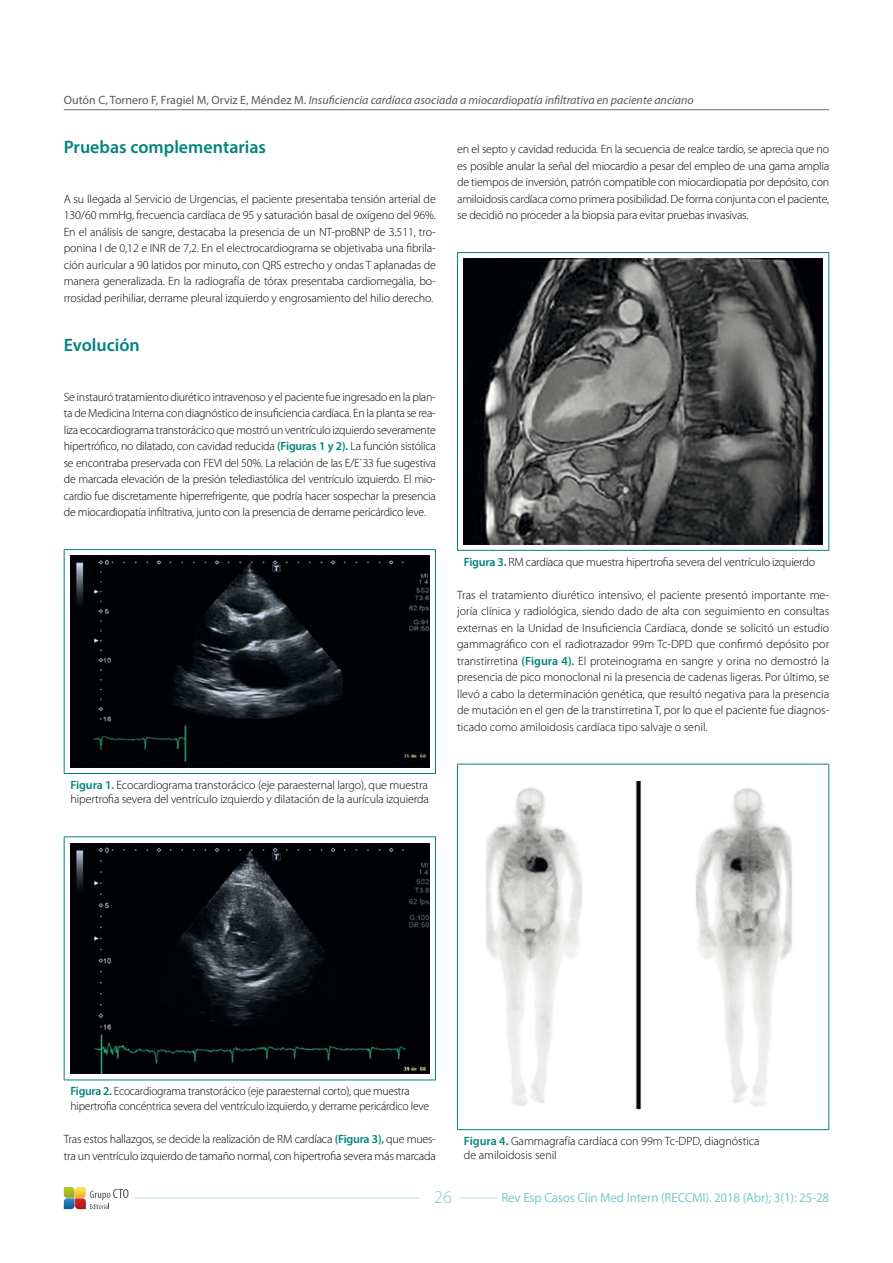
<style>
.page{position:relative;width:893px;height:1263px;background:#fff}
.page>*{position:absolute;margin:0;border:0;box-sizing:border-box;transform-origin:0 0}
.t1{font:600 18px "Myriad Pro";color:#00837b}
.t2{font:300 18px "Myriad Pro";color:#7cc8c9}
.t3{font:13.2px "Myriad Pro";letter-spacing:-.01em;color:#7cc8c9}
.t4{font:300 12px/16.5px "Myriad Pro";letter-spacing:-.02em;color:#000;text-align:justify}
.t5{font:italic 12px "Myriad Pro";color:#58585a}
.t6{font:300 12px/14.4px "Myriad Pro";color:#000}
.s1{font-style:normal}
.s2{font-weight:600;color:#00837b}
</style>
<div class="page">
<hr style="left:64px;top:109px;width:765px;height:1px;background:#707172">
<hr style="left:134px;top:1198px;width:285px;height:1px;background:#b9dfdf">
<hr style="left:460px;top:1198px;width:38px;height:1px;background:#b9dfdf">
<svg style="left:64px;top:1187px;width:65px;height:22px"></svg>
<div style="left:64px;top:550px;width:371px;height:223px;background:linear-gradient(to right,#fff,#fff)"></div>
<hr style="left:64px;top:549px;width:372px;height:1px;background:#00837b">
<hr style="left:64px;top:550px;width:1px;height:223px;background:#00837b">
<hr style="left:435px;top:550px;width:1px;height:223px;background:#00837b">
<hr style="left:64px;top:773px;width:372px;height:1px;background:#00837b">
<img style="left:70px;top:556px;width:359px;height:211px">
<hr style="left:64px;top:836px;width:372px;height:1px;background:#00837b">
<hr style="left:64px;top:837px;width:1px;height:242px;background:#00837b">
<hr style="left:435px;top:837px;width:1px;height:242px;background:#00837b">
<hr style="left:64px;top:1079px;width:372px;height:1px;background:#00837b">
<img style="left:70px;top:843px;width:359px;height:231px">
<hr style="left:457px;top:252px;width:372px;height:1px;background:#00837b">
<hr style="left:457px;top:253px;width:1px;height:297px;background:#00837b">
<hr style="left:828px;top:253px;width:1px;height:297px;background:#00837b">
<hr style="left:457px;top:550px;width:372px;height:1px;background:#00837b">
<img style="left:463px;top:259px;width:360px;height:285px">
<hr style="left:457px;top:764px;width:372px;height:1px;background:#00837b">
<hr style="left:457px;top:764px;width:1px;height:365px;background:#00837b">
<hr style="left:828px;top:764px;width:1px;height:365px;background:#00837b">
<hr style="left:457px;top:1129px;width:372px;height:1px;background:#00837b">
<img style="left:486px;top:781px;width:306px;height:329px">
<p class="t5" style="left:64px;top:92px;width:631px"><span class="s1">Outón C, Tornero F, Fragiel M, Orviz E, Méndez M.</span> Insuficiencia cardíaca asociada a miocardiopatía infiltrativa en paciente anciano</p>
<h1 class="t1" style="left:64px;top:136px;width:204px">Pruebas complementarias</h1>
<p class="t4" style="left:64px;top:190px;width:374px">A su llegada al Servicio de Urgencias, el paciente presentaba tensión arterial de 130/60 mmHg, frecuencia cardíaca de 95 y saturación basal de oxígeno del 96%.<br>En el análisis de sangre, destacaba la presencia de un NT-proBNP de 3.511, tro&shy;ponina I de 0,12 e INR de 7,2. En el electrocardiograma se objetivaba una fibrila&shy;ción auricular a 90 latidos por minuto, con QRS estrecho y ondas T aplanadas de manera generalizada. En la radiografía de tórax presentaba cardiomegalia, bo&shy;rrosidad perihiliar, derrame pleural izquierdo y engrosamiento del hilio derecho.</p>
<h1 class="t1" style="left:64px;top:334px;width:78px">Evolución</h1>
<p class="t4" style="left:64px;top:388px;width:374px">Se instauró tratamiento diurético intravenoso y el paciente fue ingresado en la plan&shy;ta de Medicina Interna con diagnóstico de insuficiencia cardíaca. En la planta se rea&shy;liza ecocardiograma transtorácico que mostró un ventrículo izquierdo severamente hipertrófico, no dilatado, con cavidad reducida <span class="s2">(Figuras 1 y 2).</span> La función sistólica se encontraba preservada con FEVI del 50%. La relación de las E/E`33 fue sugestiva de marcada elevación de la presión telediastólica del ventrículo izquierdo. El mio&shy;cardio fue discretamente hiperrefrigente, que podría hacer sospechar la presencia de miocardiopatía infiltrativa, junto con la presencia de derrame pericárdico leve.</p>
<p class="t4" style="left:71px;top:778px;width:360px;line-height:14.4px"><span class="s2">Figura 1.</span> Ecocardiograma transtorácico (eje paraesternal largo), que muestra hipertrofia severa del ventrículo izquierdo y dilatación de la aurícula izquierda</p>
<p class="t4" style="left:457px;top:141px;width:374px">en el septo y cavidad reducida. En la secuencia de realce tardío, se aprecia que no es posible anular la señal del miocardio a pesar del empleo de una gama amplia de tiempos de inversión, patrón compatible con miocardiopatía por depósito, con amiloidosis cardíaca como primera posibilidad. De forma conjunta con el paciente, se decidió no proceder a la biopsia para evitar pruebas invasivas.</p>
<p class="t4" style="left:464px;top:554px;width:353px"><span class="s2">Figura 3.</span> RM cardíaca que muestra hipertrofia severa del ventrículo izquierdo</p>
<p class="t4" style="left:457px;top:586px;width:374px">Tras el tratamiento diurético intensivo, el paciente presentó importante me&shy;joría clínica y radiológica, siendo dado de alta con seguimiento en consultas externas en la Unidad de Insuficiencia Cardíaca, donde se solicitó un estudio gammagráfico con el radiotrazador 99m Tc-DPD que confirmó depósito por transtirretina <span class="s2">(Figura 4).</span> El proteinograma en sangre y orina no demostró la presencia de pico monoclonal ni la presencia de cadenas ligeras. Por último, se llevó a cabo la determinación genética, que resultó negativa para la presencia de mutación en el gen de la transtirretina T, por lo que el paciente fue diagnos&shy;ticado como amiloidosis cardíaca tipo salvaje o senil.</p>
<p class="t4" style="left:71px;top:1084px;width:360px;line-height:14.4px"><span class="s2">Figura 2.</span> Ecocardiograma transtorácico (eje paraesternal corto), que muestra hipertrofia concéntrica severa del ventrículo izquierdo, y derrame pericárdico leve</p>
<p class="t4" style="left:64px;top:1131px;width:374px">Tras estos hallazgos, se decide la realización de RM cardíaca <span class="s2">(Figura 3),</span> que mues&shy;tra un ventrículo izquierdo de tamaño normal, con hipertrofia severa más marcada</p>
<p class="t6" style="left:464px;top:1134px;width:297px"><span class="s2">Figura 4.</span> Gammagrafía cardíaca con 99m Tc-DPD, diagnóstica de amiloidosis senil</p>
<h1 class="t2" style="left:434px;top:1187px;width:19px">26</h1>
<p class="t3" style="left:501px;top:1190px;width:329px">Rev Esp Casos Clin Med Intern (RECCMI). 2018 (Abr); 3(1): 25-28</p>
</div>
